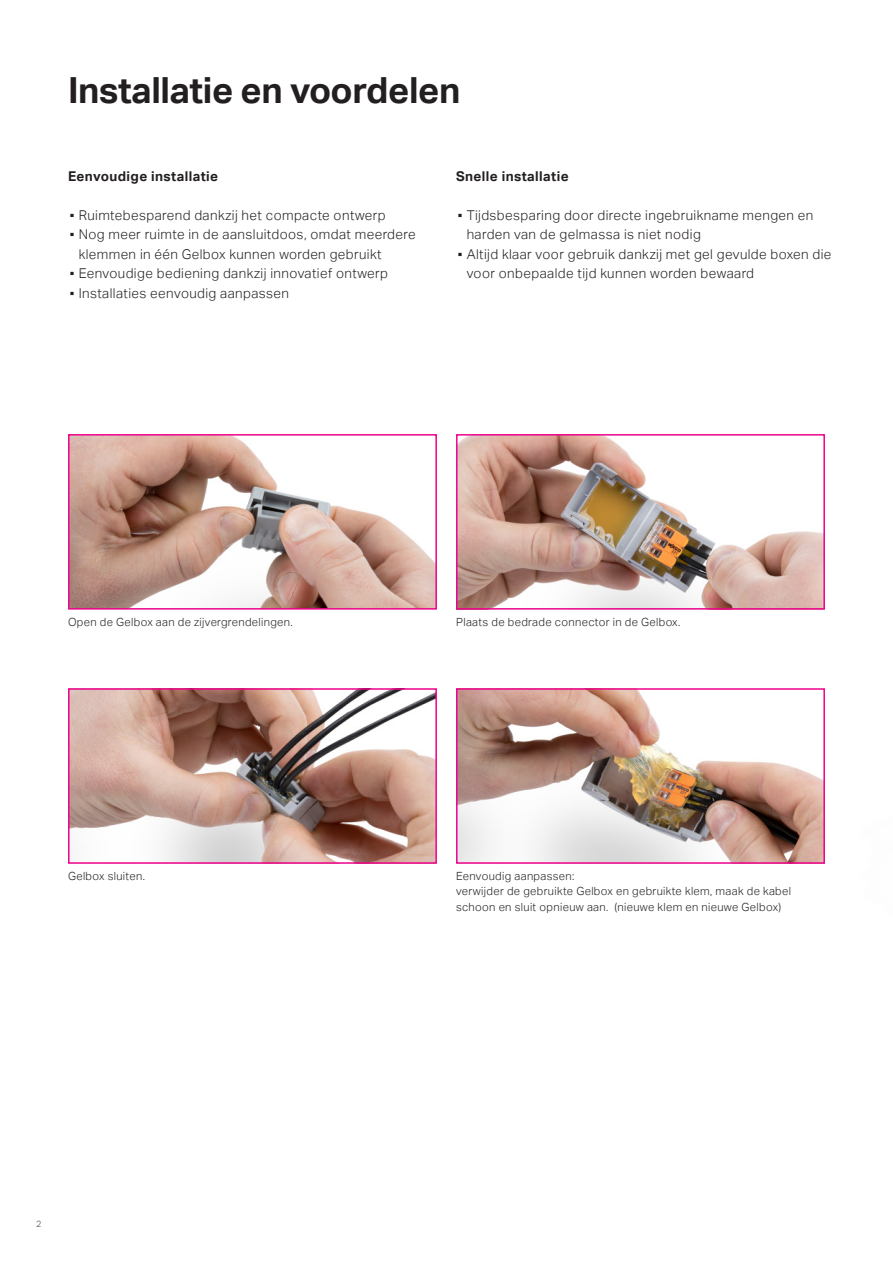
<style>
.page{position:relative;width:893px;height:1263px;background:#fff}
.page>*{position:absolute;margin:0;border:0;box-sizing:border-box;transform-origin:0 0}
.Headline_1_Black{font:700 36px "Aktiv Grotesk";letter-spacing:-.01em;color:#231f20}
.t1{font:300 13.5px/19.5px "Aktiv Grotesk";letter-spacing:.03em;color:#231f20}
.Body_Copy_Bulletpoin{font:700 13.5px "Aktiv Grotesk";letter-spacing:.03em;color:#231f20}
.t2{font:300 11.25px/15.8px "Aktiv Grotesk";letter-spacing:.03em;color:#231f20}
.t3{font:300 9px "Aktiv Grotesk";color:#4e4e5d}
</style>
<div class="page">
<img style="left:459px;top:691px;width:363px;height:170px">
<img style="left:71px;top:691px;width:363px;height:170px">
<img style="left:459px;top:437px;width:363px;height:170px">
<img style="left:71px;top:437px;width:363px;height:170px">
<div style="left:68px;top:434px;width:369px;height:176px;border:2px solid #ed028c"></div>
<div style="left:456px;top:434px;width:369px;height:176px;border:2px solid #ed028c"></div>
<div style="left:68px;top:688px;width:369px;height:176px;border:2px solid #ed028c"></div>
<div style="left:456px;top:688px;width:369px;height:176px;border:2px solid #ed028c"></div>
<p class="Headline_1_Black" style="left:68px;top:69px;width:394px">Installatie en voordelen</p>
<p class="Body_Copy_Bulletpoin" style="left:68px;top:168px;width:152px">Eenvoudige installatie</p>
<p class="t1" style="left:68px;top:205px;width:319px">▪ Ruimtebesparend dankzij het compacte ontwerp</p>
<p class="t1" style="left:79px;top:225px;width:338px;text-indent:-11px">▪ Nog meer ruimte in de aansluitdoos, omdat meerdere klemmen in één Gelbox kunnen worden gebruikt</p>
<p class="t1" style="left:68px;top:264px;width:322px">▪ Eenvoudige bediening dankzij innovatief ontwerp</p>
<p class="t1" style="left:68px;top:283px;width:222px">▪ Installaties eenvoudig aanpassen</p>
<p class="Body_Copy_Bulletpoin" style="left:456px;top:168px;width:114px">Snelle installatie</p>
<p class="t1" style="left:467px;top:205px;width:348px;text-indent:-11px">▪ Tijdsbesparing door directe ingebruikname mengen en harden van de gelmassa is niet nodig</p>
<p class="t1" style="left:467px;top:244px;width:366px;text-indent:-11px">▪ Altijd klaar voor gebruik dankzij met gel gevulde boxen die voor onbepaalde tijd kunnen worden bewaard</p>
<p class="t2" style="left:68px;top:614px;width:226px">Open de Gelbox aan de zijvergrendelingen.</p>
<p class="t2" style="left:456px;top:614px;width:226px">Plaats de bedrade connector in de Gelbox.</p>
<p class="t2" style="left:68px;top:868px;width:78px">Gelbox sluiten.</p>
<p class="t2" style="left:456px;top:868px;width:120px">Eenvoudig aanpassen:</p>
<p class="t2" style="left:456px;top:884px;width:337px">verwijder de gebruikte Gelbox en gebruikte klem, maak de kabel schoon en sluit opnieuw aan. (nieuwe klem en nieuwe Gelbox)</p>
<p class="t3" style="left:36px;top:1218px;width:7px">2</p>
</div>
